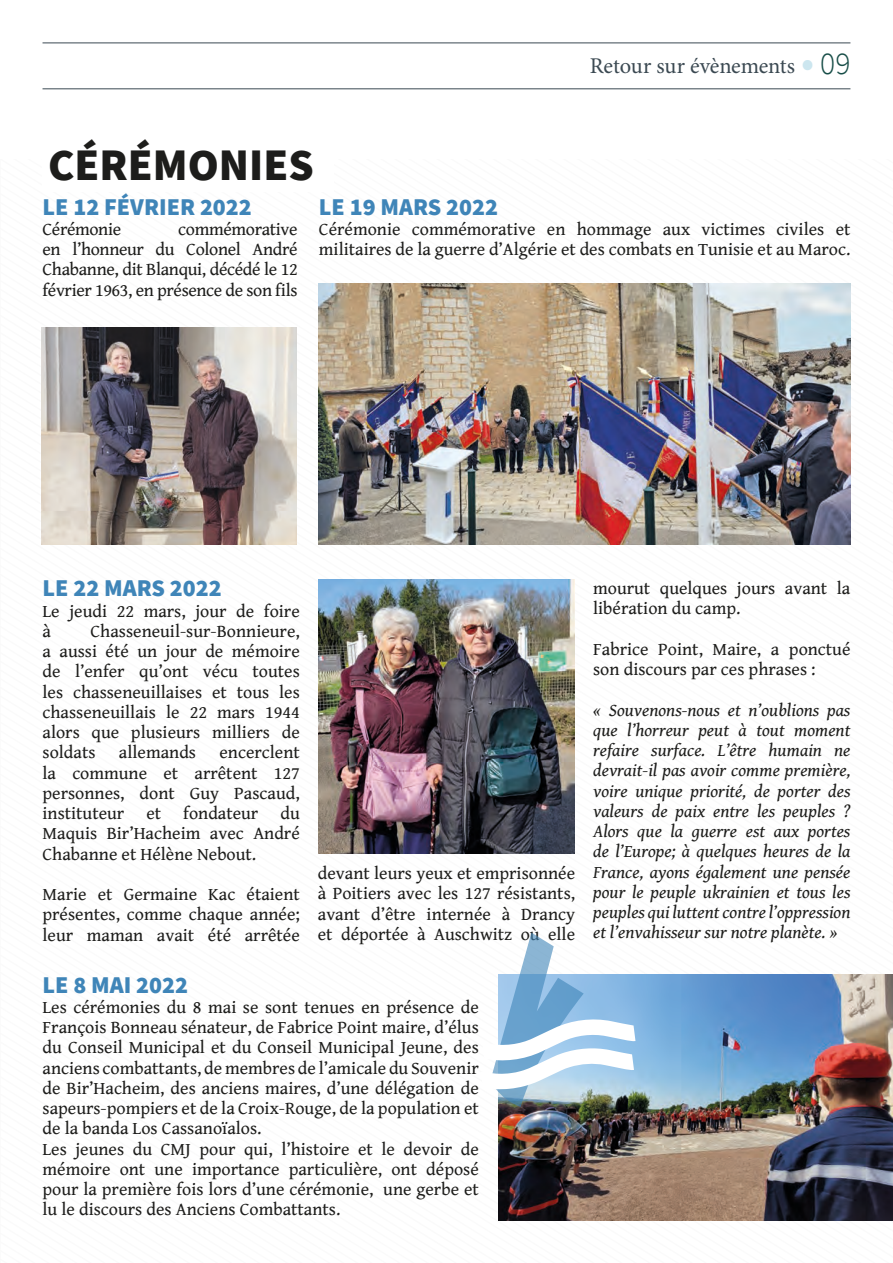
<style>
.page{position:relative;width:893px;height:1263px;background:#fff}
.page>*{position:absolute;margin:0;border:0;box-sizing:border-box;transform-origin:0 0}
.t1{font:900 45px "Source Sans Pro";color:#1d1d1b}
.t2{font:900 24px "Source Sans Pro";color:#3f85b8}
.t3{font:22.5px "Minion Pro";letter-spacing:-.01em;color:#3b4952}
.t4{font:18px/20.2px "Gentium Book Basic";color:#1d1d1b;text-align:justify}
.t5{font:italic 18px/20.2px "Gentium Book Basic";color:#1d1d1b;text-align:justify}
.t6{font:18px "Gentium Book Basic";letter-spacing:-.02em;color:#1d1d1b}
.s1{font-family:"Source Sans Pro";font-weight:900;font-size:34.5px;color:#cce6ef}
.s2{font-family:"Source Sans Pro";font-weight:300;font-size:31.5px;color:#184e48}
</style>
<div class="page">
<hr style="left:43px;top:43px;width:807px;height:1px;background:#3b4952">
<hr style="left:43px;top:88px;width:807px;height:1px;background:#3b4952">
<img style="left:269px;top:328px;width:28px;height:216px">
<img style="left:319px;top:284px;width:531px;height:260px">
<img style="left:319px;top:579px;width:255px;height:274px">
<img style="left:499px;top:974px;width:394px;height:246px">
<svg style="left:492px;top:932px;width:143px;height:175px"></svg>
<img style="left:41px;top:327px;width:228px;height:218px">
<p class="t3" style="left:590px;top:51px;width:262px">Retour sur évènements <span class="s1">•</span> <span class="s2">09</span></p>
<h1 class="t1" style="left:48px;top:134px;width:267px">CÉRÉMONIES</h1>
<h2 class="t2" style="left:43px;top:190px;width:211px">LE 12 FÉVRIER 2022</h2>
<p class="t6" style="left:43px;top:216px;width:80px">Cérémonie</p>
<h2 class="t2" style="left:319px;top:190px;width:181px">LE 19 MARS 2022</h2>
<p class="t4" style="left:319px;top:218px;width:533px">Cérémonie commémorative en hommage aux victimes civiles et militaires de la guerre d’Algérie et des combats en Tunisie et au Maroc.</p>
<p class="t4" style="left:43px;top:218px;width:257px;text-indent:136px">commémorative en l’honneur du Colonel André Chabanne, dit Blanqui, décédé le 12 février 1963, en présence de son fils</p>
<h2 class="t2" style="left:43px;top:572px;width:181px">LE 22 MARS 2022</h2>
<p class="t4" style="left:43px;top:600px;width:259px">Le jeudi 22 mars, jour de foire à</p>
<p class="t4" style="left:43px;top:620px;width:259px;text-indent:48px">Chasseneuil-sur-Bonnieure, a aussi été un jour de mémoire de l’enfer qu’ont vécu toutes les chasseneuillaises et tous les chasseneuillais le 22 mars 1944 alors que plusieurs milliers de soldats</p>
<p class="t4" style="left:43px;top:742px;width:259px;text-indent:177px">encerclent la commune et arrêtent 127 personnes, dont Guy Pascaud, instituteur et fondateur du Maquis Bir’Hacheim avec André Chabanne et Hélène Nebout.</p>
<p class="t4" style="left:43px;top:884px;width:259px">Marie et Germaine Kac étaient présentes, comme chaque année; leur maman avait été arrêtée</p>
<p class="t4" style="left:119px;top:742px;width:79px">allemands</p>
<p class="t4" style="left:318px;top:862px;width:259px">devant leurs yeux et emprisonnée à Poitiers avec les 127 résistants, avant d’être internée à Drancy et déportée à Auschwitz où elle</p>
<h2 class="t2" style="left:43px;top:968px;width:147px">LE 8 MAI 2022</h2>
<p class="t4" style="left:43px;top:996px;width:438px;text-align:left">Les cérémonies du 8 mai se sont tenues en présence de François Bonneau sénateur, de Fabrice Point maire, d’élus du Conseil Municipal et du Conseil Municipal Jeune, des anciens combattants, de membres de l’amicale du Souvenir de Bir’Hacheim, des anciens maires, d’une délégation de sapeurs-pompiers et de la Croix-Rouge, de la population et de la banda Los Cassanoïalos.<br>Les jeunes du CMJ pour qui, l’histoire et le devoir de mémoire ont une importance particulière, ont déposé pour la première fois lors d’une cérémonie, une gerbe et lu le discours des Anciens Combattants.</p>
<p class="t4" style="left:593px;top:577px;width:259px">mourut quelques jours avant la libération du camp.</p>
<p class="t4" style="left:593px;top:638px;width:259px">Fabrice Point, Maire, a ponctué son discours par ces phrases :</p>
<p class="t5" style="left:593px;top:699px;width:259px">« Souvenons-nous et n’oublions pas que l’horreur peut à tout moment refaire surface. L’être humain ne devrait-il pas avoir comme première, voire unique priorité, de porter des valeurs de paix entre les peuples ?<br>Alors que la guerre est aux portes de l’Europe; à quelques heures de la France, ayons également une pensée pour le peuple ukrainien et tous les peuples qui luttent contre l’oppression et l’envahisseur sur notre planète. »</p>
</div>
